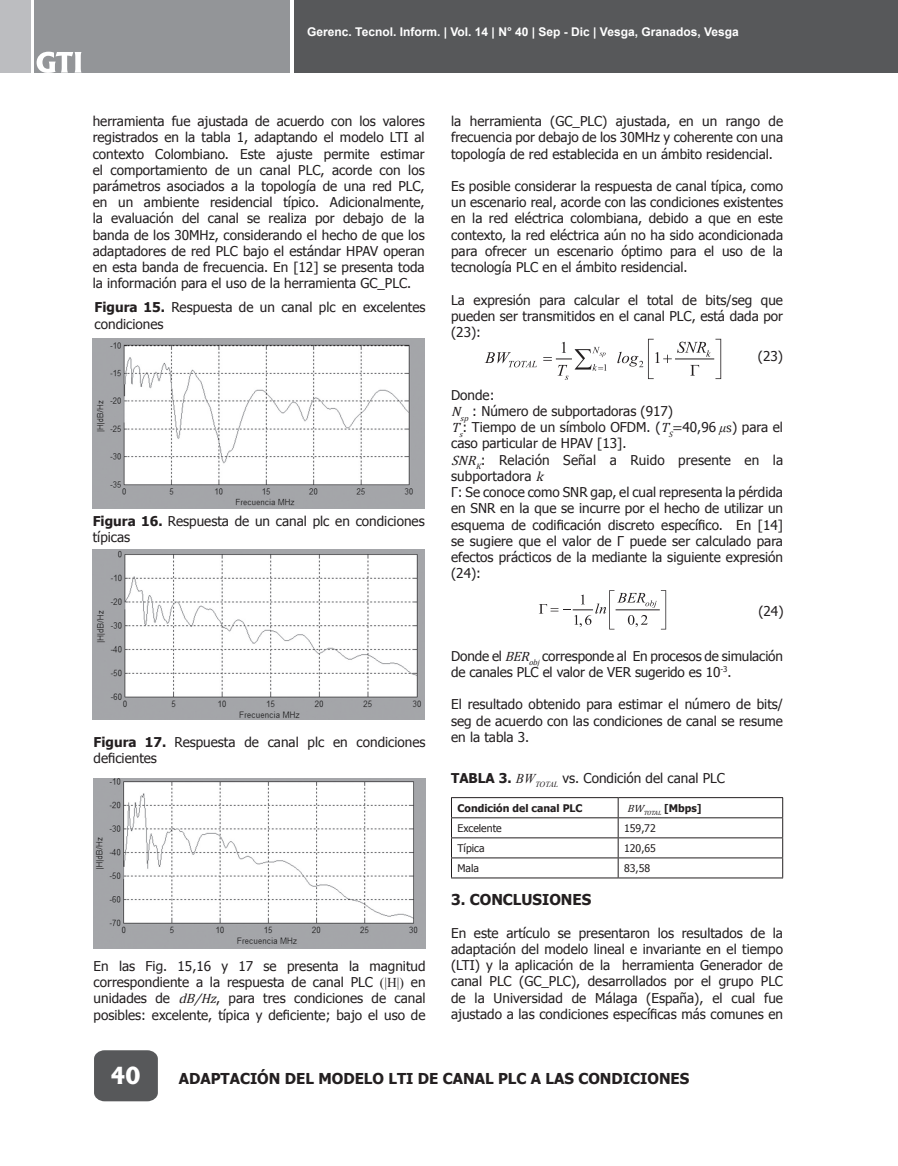
<style>
.page{position:relative;width:898px;height:1166px;background:#fff}
.page>*{position:absolute;margin:0;border:0;box-sizing:border-box;transform-origin:0 0}
.t1{font:800 22.5px "Albertus";color:#fff}
.t2{font:700 15px "Tahoma";color:#231f20}
.t3{font:13.5px/16.2px "Tahoma";color:#231f20;text-align:justify}
.t4{font:700 12px "Arial";color:#fff}
.t5{font:10.5px "Tahoma";color:#231f20}
.t6{font:700 10.5px "Tahoma";color:#231f20}
.s1{font-weight:700}
.s2{font-family:"Times New Roman"}
.s3{font-family:"Cambria Math";font-style:italic}
.s4{font-family:"Cambria Math"}
.s5{font-family:"Times New Roman";font-style:italic}
.s6{font-family:"Cambria Math";font-weight:400;font-style:italic}
</style>
<div class="page">
<div style="left:890px;top:0;width:7px;height:73px;background:#57585a"></div>
<div style="left:293px;top:0;width:596px;height:73px;background:#57585a"></div>
<div style="left:34px;top:0;width:255px;height:73px;background:#939598"></div>
<div style="left:0;top:0;width:30px;height:73px;background:#bcbdc0"></div>
<div style="left:94px;top:1050px;width:64px;height:50px;background:#57585a"></div>
<svg style="left:37px;top:52px;width:44px;height:21px"></svg>
<img style="left:93px;top:339px;width:331px;height:169px">
<img style="left:93px;top:549px;width:331px;height:169px">
<img style="left:94px;top:778px;width:331px;height:169px">
<hr style="left:451px;top:797px;width:167px;height:1px;background:#231f20">
<hr style="left:618px;top:797px;width:164px;height:1px;background:#231f20">
<hr style="left:451px;top:817px;width:167px;height:1px;background:#231f20">
<hr style="left:618px;top:817px;width:164px;height:1px;background:#231f20">
<hr style="left:451px;top:837px;width:167px;height:1px;background:#231f20">
<hr style="left:618px;top:837px;width:164px;height:1px;background:#231f20">
<hr style="left:451px;top:857px;width:167px;height:1px;background:#231f20">
<svg style="left:451px;top:797px;width:1px;height:80px"></svg>
<hr style="left:618px;top:857px;width:164px;height:1px;background:#231f20">
<svg style="left:617px;top:797px;width:1px;height:80px"></svg>
<svg style="left:782px;top:797px;width:1px;height:80px"></svg>
<hr style="left:451px;top:877px;width:167px;height:1px;background:#231f20">
<hr style="left:618px;top:877px;width:164px;height:1px;background:#231f20">
<svg style="left:484px;top:352px;width:52px;height:15px"></svg>
<svg style="left:617px;top:339px;width:104px;height:40px"></svg>
<svg style="left:543px;top:342px;width:63px;height:38px"></svg>
<svg style="left:539px;top:590px;width:127px;height:39px"></svg>
<p class="t4" style="left:307px;top:24px;width:433px">Gerenc. Tecnol. Inform. | Vol. 14 | N° 40 | Sep - Dic | Vesga, Granados, Vesga</p>
<p class="t3" style="left:93px;top:112px;width:333px">herramienta fue ajustada de acuerdo con los valores registrados en la tabla 1, adaptando el modelo LTI al contexto Colombiano. Este ajuste permite estimar el comportamiento de un canal PLC, acorde con los parámetros asociados a la topología de una red PLC, en un ambiente residencial típico. Adicionalmente, la evaluación del canal se realiza por debajo de la banda de los 30MHz, considerando el hecho de que los adaptadores de red PLC bajo el estándar HPAV operan en esta banda de frecuencia. En [12] se presenta toda la información para el uso de la herramienta GC_PLC.</p>
<p class="t3" style="left:95px;top:299px;width:332px"><span class="s1">Figura 15.</span> Respuesta de un canal plc en excelentes condiciones</p>
<p class="t3" style="left:93px;top:512px;width:333px"><span class="s1">Figura 16.</span> Respuesta de un canal plc en condiciones típicas</p>
<p class="t3" style="left:94px;top:732px;width:333px"><span class="s1">Figura 17.</span> Respuesta de canal plc en condiciones deficientes</p>
<p class="t3" style="left:94px;top:957px;width:333px">En las Fig. 15,16 y 17 se presenta la magnitud correspondiente a la respuesta de canal PLC <span class="s2">(|H|)</span> en unidades de <span class="s3">dB/Hz</span>, para tres condiciones de canal posibles: excelente, típica y deficiente; bajo el uso de</p>
<p class="t3" style="left:451px;top:112px;width:333px">la herramienta (GC_PLC) ajustada, en un rango de frecuencia por debajo de los 30MHz y coherente con una topología de red establecida en un ámbito residencial.</p>
<p class="t3" style="left:451px;top:177px;width:333px">Es posible considerar la respuesta de canal típica, como un escenario real, acorde con las condiciones existentes en la red eléctrica colombiana, debido a que en este contexto, la red eléctrica aún no ha sido acondicionada para ofrecer un escenario óptimo para el uso de la tecnología PLC en el ámbito residencial.</p>
<p class="t3" style="left:451px;top:291px;width:333px">La expresión para calcular el total de bits/seg que pueden ser transmitidos en el canal PLC, está dada por (23):</p>
<p class="t3" style="left:757px;top:347px;width:27px">(23)</p>
<p class="t3" style="left:451px;top:386px;width:333px;text-align:left">Donde:<br><span class="s3">N</span><sub>sp</sub>: Número de subportadoras (917)<br><span class="s3">T</span><sub>s</sub>: Tiempo de un símbolo OFDM. (<span class="s3">T</span><sub>S</sub><span class="s4">=</span>40,96 <span class="s5">μ</span><span class="s4">s</span>) para el caso particular de HPAV [13].<br><span class="s3">SNR</span><sub>K</sub>: Relación Señal a Ruido presente en la subportadora <span class="s3">k<br></span>Γ: Se conoce como SNR gap, el cual representa la pérdida en SNR en la que se incurre por el hecho de utilizar un esquema de codificación discreto específico. En [14] se sugiere que el valor de Γ puede ser calculado para efectos prácticos de la mediante la siguiente expresión (24):</p>
<p class="t3" style="left:758px;top:602px;width:27px">(24)</p>
<p class="t3" style="left:451px;top:647px;width:333px">Donde el <span class="s3">BER</span><sub>obj</sub>corresponde al En procesos de simulación de canales PLC el valor de VER sugerido es 10<sup>-3</sup>.</p>
<p class="t3" style="left:451px;top:695px;width:333px">El resultado obtenido para estimar el número de bits/ seg de acuerdo con las condiciones de canal se resume en la tabla 3.</p>
<p class="t3" style="left:451px;top:768px;width:275px"><span class="s1">TABLA 3.</span> <span class="s5">BW</span><sub>TOTAL</sub> vs. Condición del canal PLC</p>
<p class="t6" style="left:457px;top:800px;width:127px">Condición del canal PLC</p>
<p class="t6" style="left:627px;top:800px;width:76px"><span class="s6">BW</span><sub>TOTAL</sub>[ M b p s ]</p>
<p class="t5" style="left:457px;top:820px;width:46px">Excelente</p>
<p class="t5" style="left:624px;top:820px;width:33px">159,72</p>
<p class="t5" style="left:457px;top:840px;width:29px">Típica</p>
<p class="t5" style="left:624px;top:840px;width:33px">120,65</p>
<p class="t5" style="left:457px;top:860px;width:23px">Mala</p>
<p class="t5" style="left:624px;top:860px;width:28px">83,58</p>
<p class="t2" style="left:451px;top:889px;width:142px">3. CONCLUSIONES</p>
<p class="t3" style="left:451px;top:923px;width:333px">En este artículo se presentaron los resultados de la adaptación del modelo lineal e invariante en el tiempo (LTI) y la aplicación de la herramienta Generador de canal PLC (GC_PLC), desarrollados por el grupo PLC de la Universidad de Málaga (España), el cual fue ajustado a las condiciones específicas más comunes en</p>
<h1 class="t1" style="left:110px;top:1061px;width:31px">40</h1>
<p class="t2" style="left:179px;top:1067px;width:512px">ADAPTACIÓN DEL MODELO LTI DE CANAL PLC A LAS CONDICIONES</p>
</div>
